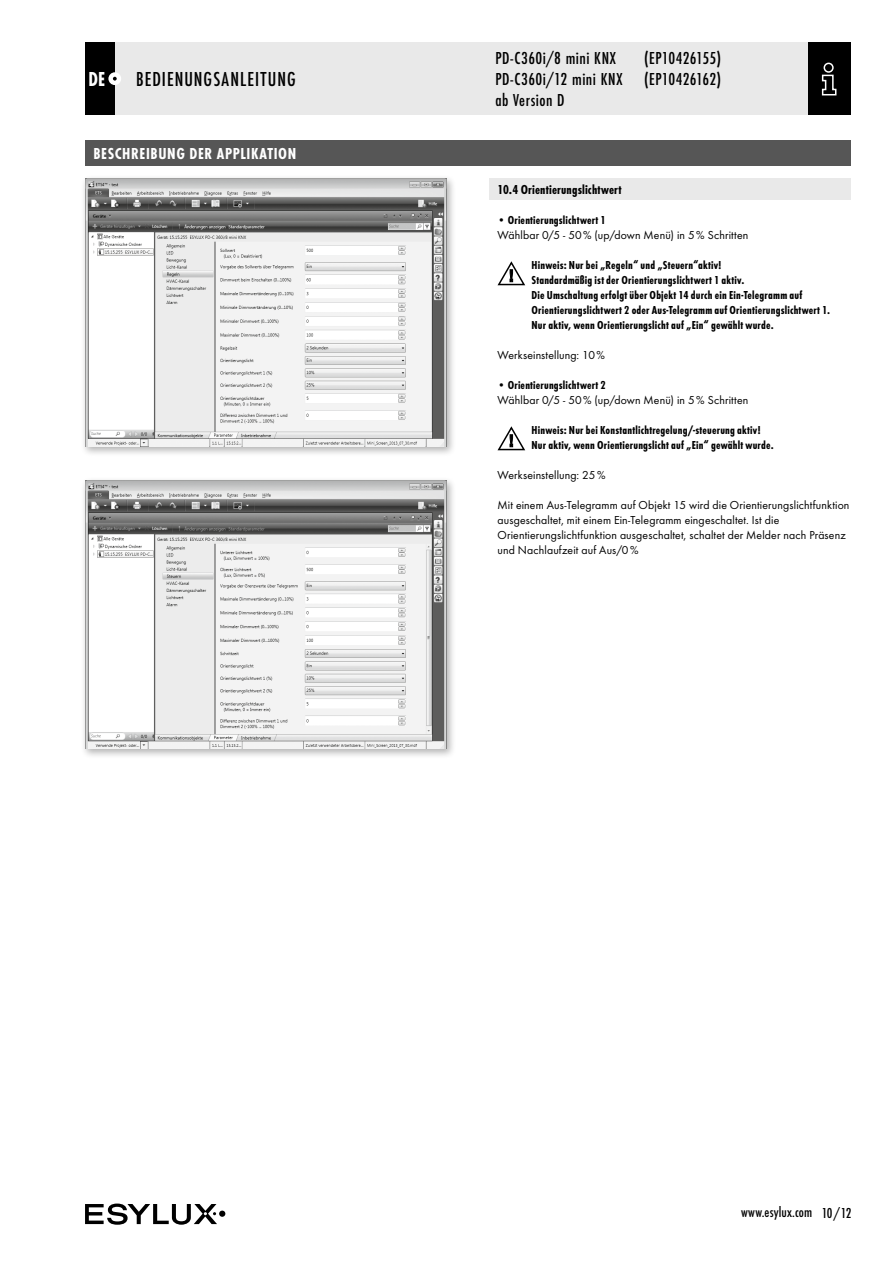
<style>
.page{position:relative;width:893px;height:1263px;background:#fff}
.page>*{position:absolute;margin:0;border:0;box-sizing:border-box;transform-origin:0 0}
.t1{font:500 21px "Futura Con";letter-spacing:.05em;color:#000}
.t2{font:700 21px "Futura Con";color:#fff;scale:.95 1}
.t3{font:500 18px/21px "Futura Con";letter-spacing:.025em;color:#000;text-align:justify}
.t4{font:700 16.5px "Futura Con";letter-spacing:.035em;color:#fff}
.t5{font:500 15px "Futura Con";letter-spacing:.01em;color:#000}
.t6{font:700 13.5px "Futura Con";letter-spacing:.015em;color:#000}
.t7{font:700 12px/15px "Futura Con";letter-spacing:.015em;color:#000}
.t8{font:12px/15px "Futura Boo";letter-spacing:.01em;color:#000}
</style>
<div class="page">
<div style="left:85px;top:43px;width:765px;height:72px;background:#e9e9e9"></div>
<div style="left:808px;top:43px;width:42px;height:72px;background:#000"></div>
<svg style="left:821px;top:62px;width:16px;height:34px"></svg>
<div style="left:85px;top:43px;width:30px;height:72px;background:#000"></div>
<div style="left:108px;top:72px;width:13px;height:13px;background:#fff;border-radius:50%"></div>
<svg style="left:113px;top:77px;width:4px;height:4px"></svg>
<div style="left:219px;top:1210px;width:6px;height:7px;background:#000;border-radius:50%"></div>
<svg style="left:85px;top:1203px;width:132px;height:22px"></svg>
<div style="left:489px;top:179px;width:361px;height:21px;background:#e9e9e9"></div>
<svg style="left:497px;top:261px;width:29px;height:25px"></svg>
<svg style="left:497px;top:426px;width:29px;height:25px"></svg>
<div style="left:81px;top:175px;width:376px;height:282px;background:#000;opacity:.3"></div>
<img style="left:85px;top:179px;width:361px;height:268px">
<div style="left:85px;top:140px;width:765px;height:26px;background:#565656"></div>
<div style="left:81px;top:477px;width:376px;height:282px;background:#000;opacity:.3"></div>
<img style="left:85px;top:481px;width:361px;height:268px">
<h1 class="t2" style="left:88px;top:67px;width:19px">DE</h1>
<h1 class="t1" style="left:136px;top:67px;width:161px">BEDIENUNGSANLEITUNG</h1>
<h3 class="t4" style="left:94px;top:144px;width:204px">BESCHREIBUNG DER APPLIKATION</h3>
<h2 class="t3" style="left:495px;top:47px;width:227px;text-indent:149px">(EP10426155)<br>PD-C360i/12 mini KNX (EP10426162) ab Version D</h2>
<h2 class="t3" style="left:495px;top:47px;width:122px">PD-C360i/8 mini KNX</h2>
<p class="t6" style="left:497px;top:181px;width:125px">10.4 Orientierungslichtwert</p>
<p class="t7" style="left:497px;top:212px;width:110px">• Orientierungslichtwert 1</p>
<p class="t8" style="left:497px;top:227px;width:252px">Wählbar 0/5 - 50% (up/down Menü) in 5% Schritten</p>
<p class="t7" style="left:531px;top:257px;width:300px">Hinweis: Nur bei „Regeln“ und „Steuern“aktiv!<br>Standardmäßig ist der Orientierungslichtwert 1 aktiv.<br>Die Umschaltung erfolgt über Objekt 14 durch ein Ein-Telegramm auf Orientierungslichtwert 2 oder Aus-Telegramm auf Orientierungslichtwert 1.<br>Nur aktiv, wenn Orientierungslicht auf „Ein“ gewählt wurde.</p>
<p class="t8" style="left:497px;top:347px;width:109px">Werkseinstellung: 10%</p>
<p class="t7" style="left:497px;top:377px;width:110px">• Orientierungslichtwert 2</p>
<p class="t8" style="left:497px;top:392px;width:252px">Wählbar 0/5 - 50% (up/down Menü) in 5% Schritten</p>
<p class="t7" style="left:531px;top:422px;width:244px">Hinweis: Nur bei Konstantlichtregelung/-steuerung aktiv!<br>Nur aktiv, wenn Orientierungslicht auf „Ein“ gewählt wurde.</p>
<p class="t8" style="left:497px;top:467px;width:109px">Werkseinstellung: 25%</p>
<p class="t8" style="left:497px;top:497px;width:353px">Mit einem Aus-Telegramm auf Objekt 15 wird die Orientierungslichtfunktion ausgeschaltet, mit einem Ein-Telegramm eingeschaltet. Ist die Orientierungslichtfunktion ausgeschaltet, schaltet der Melder nach Präsenz und Nachlaufzeit auf Aus/0%</p>
<p class="t5" style="left:741px;top:1204px;width:112px">www.esylux.com 10/12</p>
</div>
